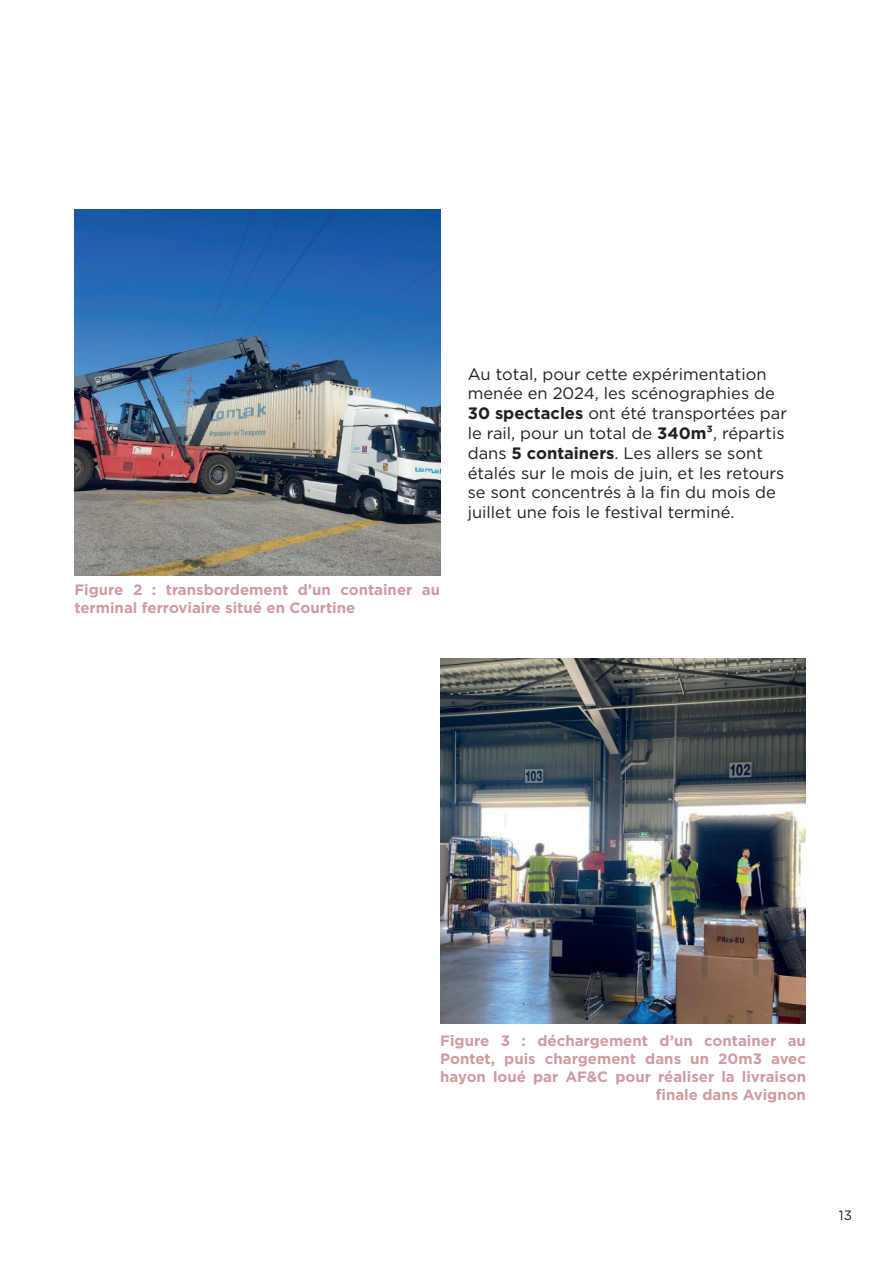
<style>
.page{position:relative;width:893px;height:1263px;background:#fff}
.page>*{position:absolute;margin:0;border:0;box-sizing:border-box;transform-origin:0 0}
.t1{font:16.5px/19.8px "Gotham";color:#231f20}
.t2{font:700 15px/18px "Gotham";color:#d19ba1}
.t3{font:13.5px "Gotham";color:#231f20}
.s1{font-weight:700}
</style>
<div class="page">
<img style="left:74px;top:210px;width:366px;height:366px">
<img style="left:440px;top:658px;width:366px;height:366px">
<p class="t2" style="left:74px;top:580px;width:367px">Figure 2 : transbordement d’un container au terminal ferroviaire situé en Courtine</p>
<p class="t1" style="left:468px;top:363px;width:321px">Au total, pour cette expérimentation menée en 2024, les scénographies de <span class="s1">30 spectacles</span> ont été transportées par le rail, pour un total de <span class="s1">340m³</span>, répartis dans <span class="s1">5 containers</span>. Les allers se sont étalés sur le mois de juin, et les retours se sont concentrés à la fin du mois de juillet une fois le festival terminé.</p>
<p class="t2" style="left:440px;top:1031px;width:367px;text-align:right">Figure 3 : déchargement d’un container au Pontet, puis chargement dans un 20m3 avec hayon loué par AF&amp;C pour réaliser la livraison finale dans Avignon</p>
<p class="t3" style="left:839px;top:1206px;width:15px">13</p>
</div>
